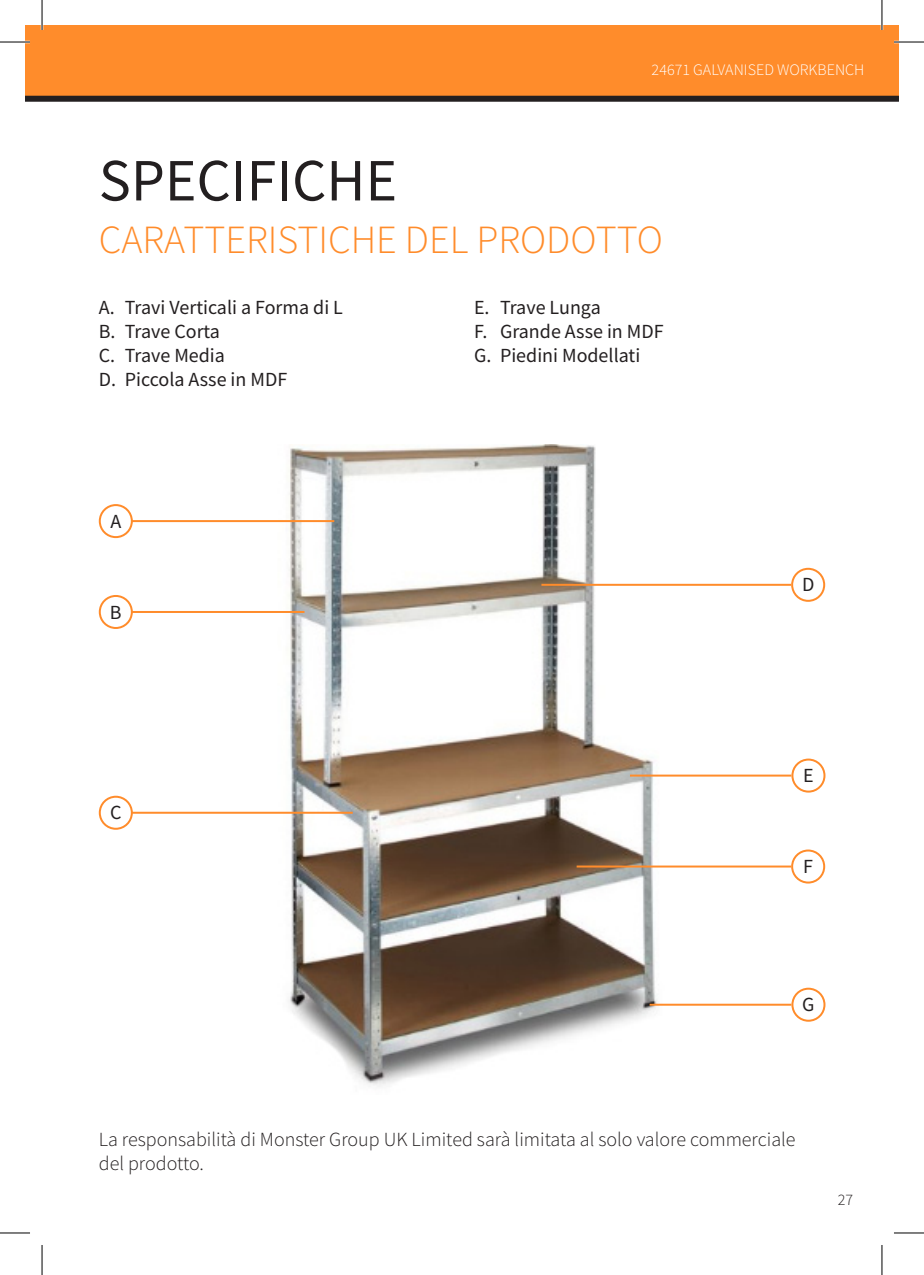
<style>
.page{position:relative;width:924px;height:1275px;background:#fff}
.page>*{position:absolute;margin:0;border:0;box-sizing:border-box;transform-origin:0 0}
.t1{font:60px "Source Sans Pro";color:#231f20}
.t2{font:300 40px "Source Sans Pro";color:#ff8c2b}
.t3{font:20px "Source Sans Pro";color:#231f20}
.t4{font:300 20px/24px "Source Sans Pro";color:#231f20}
.t5{font:300 16px "Source Sans Pro";color:#fff}
.t6{font:300 16px "Source Sans Pro";color:#231f20}
</style>
<div class="page">
<img style="left:217px;top:444px;width:489px;height:643px">
<div style="left:25px;top:25px;width:873px;height:74px;background:#ff8c2b"></div>
<div style="left:25px;top:96px;width:873px;height:6px;background:#231f20"></div>
<div style="left:99px;top:504px;width:34px;height:34px;border:2px solid #ff8c2b;border-radius:50%"></div>
<hr style="left:132px;top:520px;width:202px;height:2px;background:#ff8c2b">
<div style="left:99px;top:795px;width:34px;height:34px;border:2px solid #ff8c2b;border-radius:50%"></div>
<hr style="left:132px;top:811px;width:220px;height:2px;background:#ff8c2b">
<div style="left:99px;top:595px;width:34px;height:34px;border:2px solid #ff8c2b;border-radius:50%"></div>
<hr style="left:132px;top:611px;width:172px;height:2px;background:#ff8c2b">
<div style="left:791px;top:987px;width:34px;height:34px;border:2px solid #ff8c2b;border-radius:50%"></div>
<hr style="left:649px;top:1003px;width:142px;height:2px;background:#ff8c2b">
<div style="left:790px;top:568px;width:34px;height:34px;border:2px solid #ff8c2b;border-radius:50%"></div>
<hr style="left:541px;top:584px;width:249px;height:2px;background:#ff8c2b">
<div style="left:791px;top:758px;width:34px;height:34px;border:2px solid #ff8c2b;border-radius:50%"></div>
<hr style="left:629px;top:774px;width:162px;height:2px;background:#ff8c2b">
<div style="left:790px;top:849px;width:34px;height:34px;border:2px solid #ff8c2b;border-radius:50%"></div>
<hr style="left:576px;top:865px;width:214px;height:2px;background:#ff8c2b">
<hr style="left:0;top:41px;width:30px;height:2px;background:#fff">
<hr style="left:893px;top:41px;width:30px;height:2px;background:#fff">
<hr style="left:41px;top:0;width:2px;height:30px;background:#fff">
<hr style="left:880px;top:0;width:2px;height:30px;background:#fff">
<hr style="left:0;top:42px;width:30px;height:1px;background:#000">
<hr style="left:893px;top:42px;width:30px;height:1px;background:#000">
<hr style="left:0;top:1232px;width:30px;height:1px;background:#000">
<hr style="left:893px;top:1232px;width:30px;height:1px;background:#000">
<hr style="left:42px;top:0;width:1px;height:30px;background:#000">
<hr style="left:42px;top:1245px;width:1px;height:30px;background:#000">
<hr style="left:881px;top:0;width:1px;height:30px;background:#000">
<hr style="left:881px;top:1245px;width:1px;height:30px;background:#000">
<p class="t5" style="left:651px;top:60px;width:214px">24671 GALVANISED WORKBENCH</p>
<p class="t1" style="left:99px;top:142px;width:300px">SPECIFICHE</p>
<p class="t2" style="left:99px;top:215px;width:565px">CARATTERISTICHE DEL PRODOTTO</p>
<p class="t3" style="left:99px;top:294px;width:246px">A. Travi Verticali a Forma di L</p>
<p class="t3" style="left:99px;top:318px;width:123px">B. Trave Corta</p>
<p class="t3" style="left:99px;top:342px;width:128px">C. Trave Media</p>
<p class="t3" style="left:99px;top:366px;width:190px">D. Piccola Asse in MDF</p>
<p class="t3" style="left:110px;top:508px;width:12px">A</p>
<p class="t3" style="left:110px;top:599px;width:13px">B</p>
<p class="t3" style="left:474px;top:294px;width:128px">E. Trave Lunga</p>
<p class="t3" style="left:474px;top:318px;width:191px">F. Grande Asse in MDF</p>
<p class="t3" style="left:474px;top:342px;width:168px">G. Piedini Modellati</p>
<p class="t3" style="left:801px;top:572px;width:14px">D</p>
<p class="t3" style="left:110px;top:800px;width:13px">C</p>
<p class="t3" style="left:802px;top:763px;width:12px">E</p>
<p class="t3" style="left:802px;top:853px;width:11px">F</p>
<p class="t3" style="left:801px;top:992px;width:14px">G</p>
<p class="t4" style="left:99px;top:1127px;width:698px">La responsabilità di Monster Group UK Limited sarà limitata al solo valore commerciale del prodotto.</p>
<p class="t6" style="left:837px;top:1189px;width:17px">27</p>
</div>
